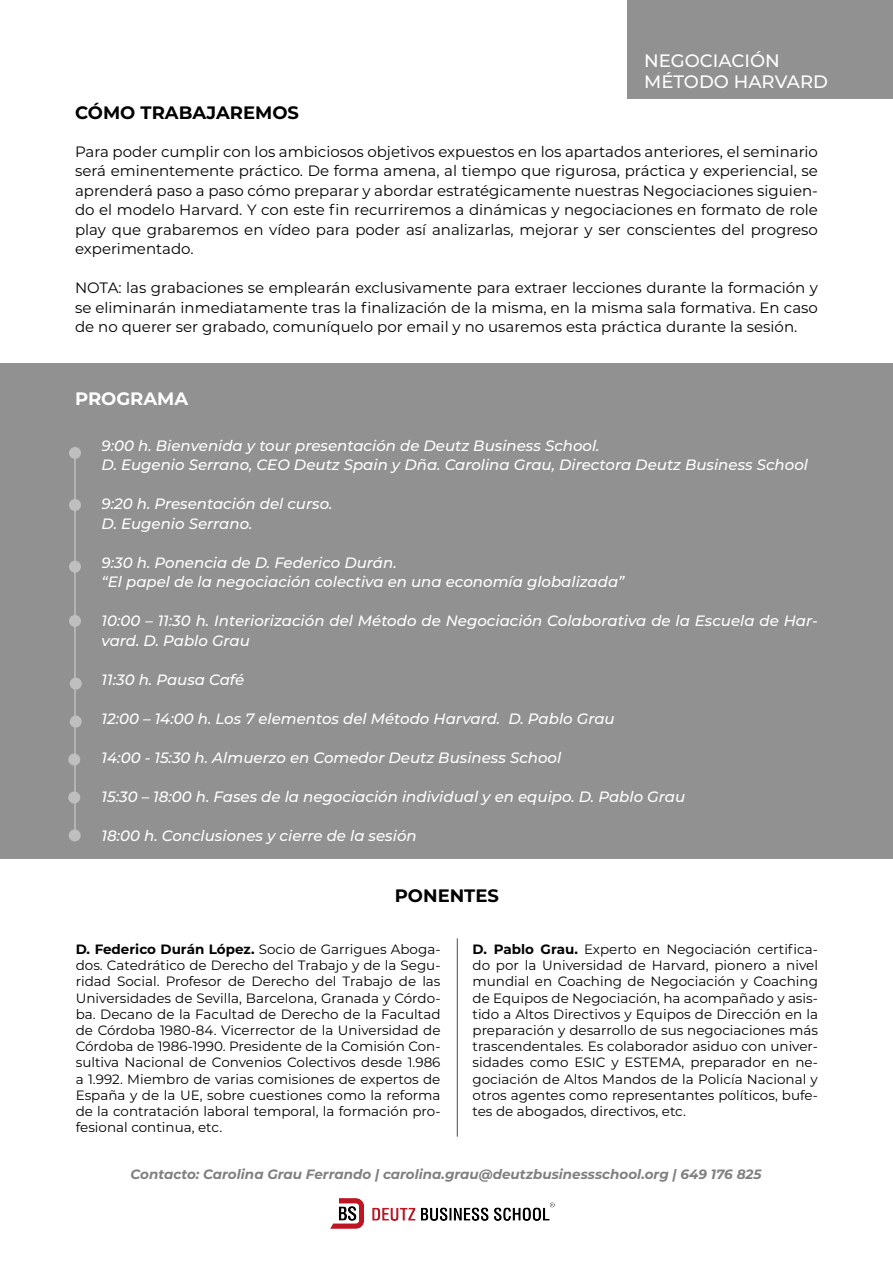
<style>
.page{position:relative;width:893px;height:1263px;background:#fff}
.page>*{position:absolute;margin:0;border:0;box-sizing:border-box;transform-origin:0 0}
.t1{font:500 18px "Montserrat";color:#fff}
.t2{font:700 18px "Montserrat";color:#000}
.t3{font:700 18px "Montserrat";color:#fff}
.t4{font:15px/19.5px "Montserrat";color:#000;text-align:justify}
.t5{font:italic 500 15px/19.5px "Montserrat";color:#fff}
.t6{font:13.5px/16.2px "Montserrat";color:#000;text-align:justify}
.t7{font:italic 700 13.5px "Montserrat";color:#808080}
.s1{font-weight:700}
</style>
<div class="page">
<img style="left:330px;top:1198px;width:225px;height:31px">
<div style="left:0;top:363px;width:893px;height:495px;background:#919191"></div>
<hr style="left:74px;top:453px;width:2px;height:382px;background:#bfbfbf">
<div style="left:627px;top:0;width:266px;height:98px;background:#919191"></div>
<div style="left:69px;top:447px;width:12px;height:12px;background:#bfbfbf;border-radius:50%"></div>
<div style="left:69px;top:499px;width:12px;height:12px;background:#bfbfbf;border-radius:50%"></div>
<div style="left:69px;top:561px;width:12px;height:12px;background:#bfbfbf;border-radius:50%"></div>
<div style="left:69px;top:615px;width:12px;height:12px;background:#bfbfbf;border-radius:50%"></div>
<div style="left:70px;top:678px;width:12px;height:12px;background:#bfbfbf;border-radius:50%"></div>
<div style="left:70px;top:715px;width:12px;height:12px;background:#bfbfbf;border-radius:50%"></div>
<div style="left:68px;top:753px;width:12px;height:12px;background:#bfbfbf;border-radius:50%"></div>
<div style="left:68px;top:791px;width:12px;height:12px;background:#bfbfbf;border-radius:50%"></div>
<div style="left:69px;top:829px;width:12px;height:12px;background:#bfbfbf;border-radius:50%"></div>
<hr style="left:457px;top:938px;width:1px;height:199px;background:#4b4f52">
<p class="t2" style="left:75px;top:99px;width:225px">CÓMO TRABAJAREMOS</p>
<p class="t1" style="left:644px;top:48px;width:137px">NEGOCIACIÓN</p>
<p class="t1" style="left:644px;top:69px;width:185px">MÉTODO HARVARD</p>
<p class="t4" style="left:75px;top:141px;width:744px">Para poder cumplir con los ambiciosos objetivos expuestos en los apartados anteriores, el seminario será eminentemente práctico. De forma amena, al tiempo que rigurosa, práctica y experiencial, se aprenderá paso a paso cómo preparar y abordar estratégicamente nuestras Negociaciones siguien&shy;do el modelo Harvard. Y con este fin recurriremos a dinámicas y negociaciones en formato de role play que grabaremos en vídeo para poder así analizarlas, mejorar y ser conscientes del progreso experimentado.</p>
<p class="t4" style="left:75px;top:278px;width:744px">NOTA: las grabaciones se emplearán exclusivamente para extraer lecciones durante la formación y se eliminarán inmediatamente tras la finalización de la misma, en la misma sala formativa. En caso de no querer ser grabado, comuníquelo por email y no usaremos esta práctica durante la sesión.</p>
<p class="t3" style="left:75px;top:386px;width:115px">PROGRAMA</p>
<p class="t5" style="left:102px;top:435px;width:500px">9:00 h. Bienvenida y tour presentación de Deutz Business School.</p>
<p class="t5" style="left:102px;top:455px;width:708px">D. Eugenio Serrano, CEO Deutz Spain y Dña. Carolina Grau, Directora Deutz Business School</p>
<p class="t5" style="left:102px;top:494px;width:232px">9:20 h. Presentación del curso.</p>
<p class="t5" style="left:102px;top:513px;width:152px">D. Eugenio Serrano.</p>
<p class="t5" style="left:102px;top:552px;width:297px">9:30 h. Ponencia de D. Federico Durán.</p>
<p class="t5" style="left:102px;top:572px;width:524px">“El papel de la negociación colectiva en una economía globalizada”</p>
<p class="t5" style="left:102px;top:611px;width:718px">10:00 – 11:30 h. Interiorización del Método de Negociación Colaborativa de la Escuela de Har&shy;vard. D. Pablo Grau</p>
<p class="t5" style="left:102px;top:669px;width:144px">11:30 h. Pausa Café</p>
<p class="t5" style="left:102px;top:708px;width:515px">12:00 – 14:00 h. Los 7 elementos del Método Harvard. D. Pablo Grau</p>
<p class="t5" style="left:102px;top:747px;width:461px">14:00 - 15:30 h. Almuerzo en Comedor Deutz Business School</p>
<p class="t5" style="left:102px;top:786px;width:585px">15:30 – 18:00 h. Fases de la negociación individual y en equipo. D. Pablo Grau</p>
<p class="t5" style="left:102px;top:825px;width:317px">18:00 h. Conclusiones y cierre de la sesión</p>
<p class="t2" style="left:395px;top:882px;width:106px">PONENTES</p>
<p class="t6" style="left:76px;top:941px;width:366px"><span class="s1">D. Federico Durán López.</span> Socio de Garrigues Aboga&shy;dos. Catedrático de Derecho del Trabajo y de la Segu&shy;ridad Social. Profesor de Derecho del Trabajo de las Universidades de Sevilla, Barcelona, Granada y Córdo&shy;ba. Decano de la Facultad de Derecho de la Facultad de Córdoba 1980-84. Vicerrector de la Universidad de Córdoba de 1986-1990. Presidente de la Comisión Con&shy;sultiva Nacional de Convenios Colectivos desde 1.986 a 1.992. Miembro de varias comisiones de expertos de España y de la UE, sobre cuestiones como la reforma de la contratación laboral temporal, la formación pro&shy;fesional continua, etc.</p>
<p class="t7" style="left:131px;top:1164px;width:632px">Contacto: Carolina Grau Ferrando | carolina.grau@deutzbusinessschool.org | 649 176 825</p>
<p class="t6" style="left:472px;top:941px;width:347px"><span class="s1">D. Pablo Grau.</span> Experto en Negociación certifica&shy;do por la Universidad de Harvard, pionero a nivel mundial en Coaching de Negociación y Coaching de Equipos de Negociación, ha acompañado y asis&shy;tido a Altos Directivos y Equipos de Dirección en la preparación y desarrollo de sus negociaciones más trascendentales. Es colaborador asiduo con univer&shy;sidades como ESIC y ESTEMA, preparador en ne&shy;gociación de Altos Mandos de la Policía Nacional y otros agentes como representantes políticos, bufe&shy;tes de abogados, directivos, etc.</p>
</div>
